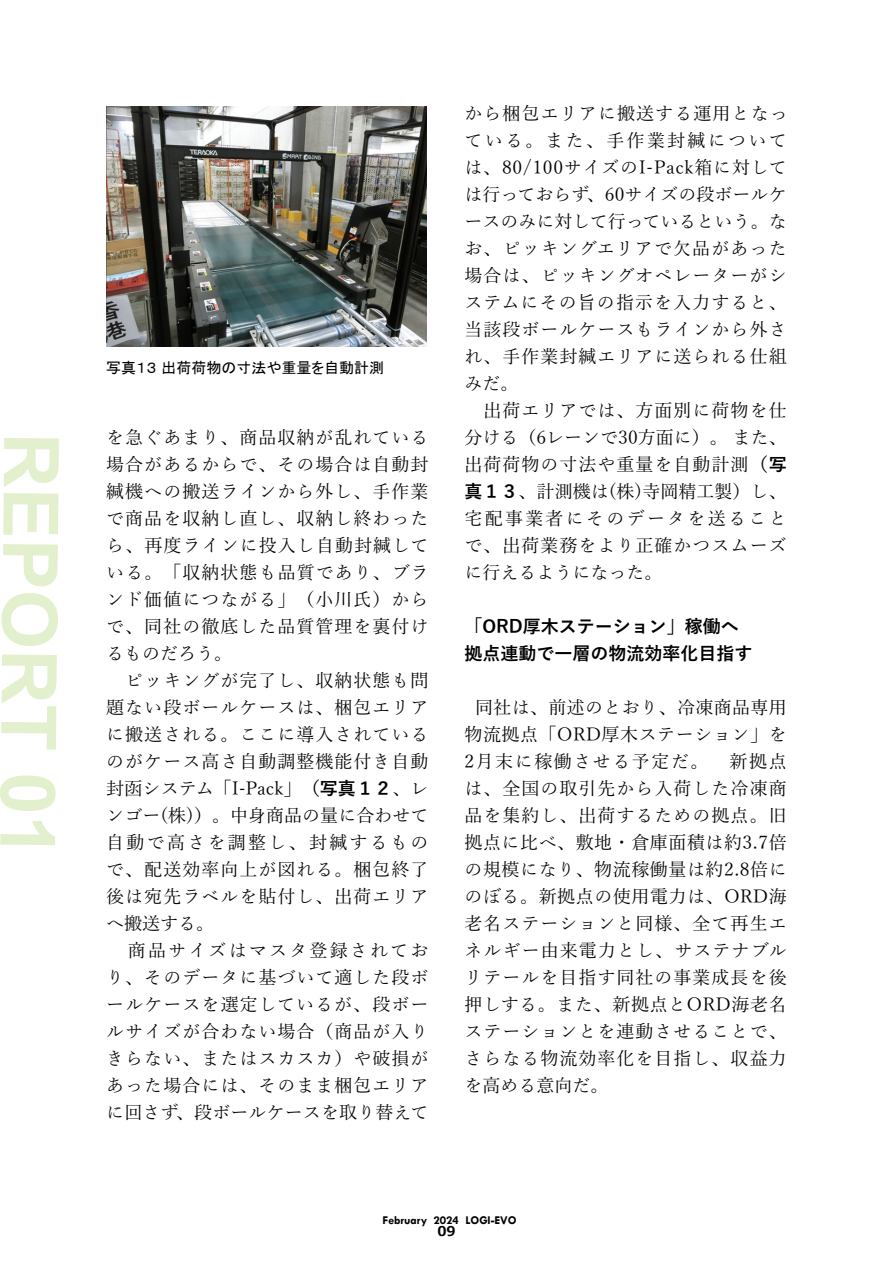
<style>
.page{position:relative;width:893px;height:1263px;background:#fff}
.page>*{position:absolute;margin:0;border:0;box-sizing:border-box;transform-origin:0 0}
.t1{font:700 76.35px "Arial";color:rgb(113 178 0/.19)}
.t2{font:18px/27px "Yu Mincho";letter-spacing:.055em;color:#000;text-align:justify}
.t3{font:700 18px/27px "Yu Gothic";color:#000}
.t4{font:15px "MS P Gothic";color:#000}
.t5{font:700 13.5px "Meiryo";color:#000}
.t6{font:700 12px "Tw Cen";color:#000}
.s1{font-family:"Yu Gothic";font-weight:700}
</style>
<div class="page">
<img style="left:106px;top:106px;width:321px;height:241px">
<h1 class="t1" style="left:61px;top:433px;width:426px;rotate:91deg">REPORT 01</h1>
<p class="t4" style="left:106px;top:360px;width:279px">写真１３出荷荷物の寸法や重量を自動計測</p>
<p class="t2" style="left:106px;top:424px;width:324px">を急ぐあまり、商品収納が乱れている場合があるからで、その場合は自動封緘機への搬送ラインから外し、手作業で商品を収納し直し、収納し終わったら、再度ラインに投入し自動封緘している。「収納状態も品質であり、ブランド価値につながる」（小川氏）からで、同社の徹底した品質管理を裏付けるものだろう。</p>
<p class="t2" style="left:106px;top:667px;width:324px;text-indent:19px">ピッキングが完了し、収納状態も問題ない段ボールケースは、梱包エリアに搬送される。ここに導入されているのがケース高さ自動調整機能付き自動封函システム「I-Pack」<span class="s1">（写真１２</span>、レンゴー(株)）。中身商品の量に合わせて自動で高さを調整し、封緘するもので、配送効率向上が図れる。梱包終了後は宛先ラベルを貼付し、出荷エリアへ搬送する。</p>
<p class="t2" style="left:106px;top:937px;width:324px;text-indent:22px">商品サイズはマスタ登録されており、そのデータに基づいて適した段ボールケースを選定しているが、段ボールサイズが合わない場合（商品が入りきらない、またはスカスカ）や破損があった場合には、そのまま梱包エリアに回さず、段ボールケースを取り替えて</p>
<p class="t2" style="left:464px;top:100px;width:325px">から梱包エリアに搬送する運用となっている。また、手作業封緘については、80/100サイズのI-Pack箱に対しては行っておらず、60サイズの段ボールケースのみに対して行っているという。なお、ピッキングエリアで欠品があった場合は、ピッキングオペレーターがシステムにその旨の指示を入力すると、当該段ボールケースもラインから外され、手作業封緘エリアに送られる仕組みだ。</p>
<p class="t2" style="left:464px;top:397px;width:324px;text-indent:19px">出荷エリアでは、方面別に荷物を仕分ける（6レーンで30方面に）。また、出荷荷物の寸法や重量を自動計測<span class="s1">（写真１３</span>、計測機は(株)寺岡精工製）し、宅配事業者にそのデータを送ることで、出荷業務をより正確かつスムーズに行えるようになった。</p>
<p class="t3" style="left:464px;top:613px;width:289px">「ORD厚木ステーション」稼働へ拠点連動で一層の物流効率化目指す</p>
<p class="t2" style="left:464px;top:694px;width:324px;text-indent:11px">同社は、前述のとおり、冷凍商品専用物流拠点「ORD厚木ステーション」を2月末に稼働させる予定だ。 新拠点は、全国の取引先から入荷した冷凍商品を集約し、出荷するための拠点。旧拠点に比べ、敷地・倉庫面積は約3.7倍の規模になり、物流稼働量は約2.8倍にのぼる。新拠点の使用電力は、ORD海老名ステーションと同様、全て再生エネルギー由来電力とし、サステナブルリテールを目指す同社の事業成長を後押しする。また、新拠点とORD海老名ステーションとを連動させることで、さらなる物流効率化を目指し、収益力を高める意向だ。</p>
<p class="t6" style="left:383px;top:1215px;width:136px">February 2024 LOGI-EVO</p>
<p class="t5" style="left:437px;top:1224px;width:20px">09</p>
</div>
